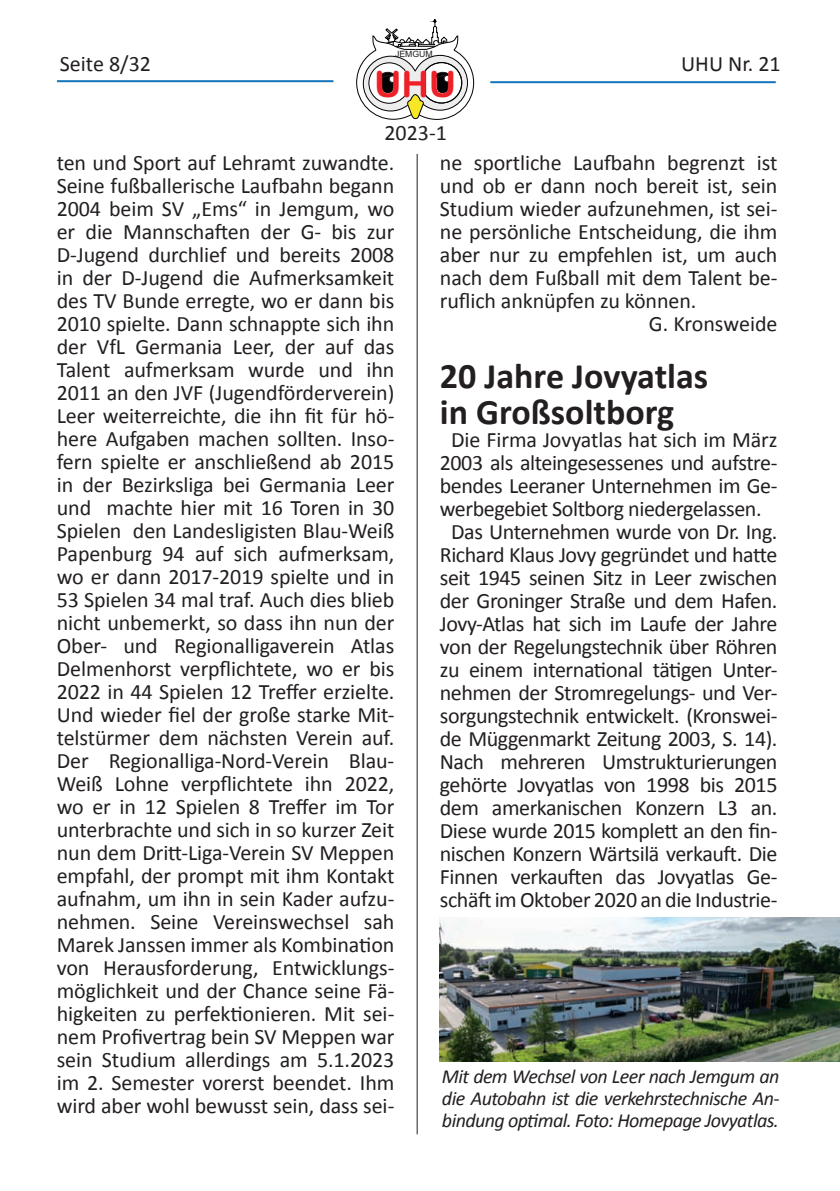
<style>
.page{position:relative;width:840px;height:1191px;background:#fff}
.page>*{position:absolute;margin:0;border:0;box-sizing:border-box;transform-origin:0 0}
.t1{font:36.2px "Arial Rounded MT Bold";color:#ee2028}
.t2{font:700 36px/36px "Calibri";color:#231f20}
.t3{font:22px/23px "Calibri";letter-spacing:-.02em;color:#231f20;text-align:justify}
.t4{font:22px "Calibri";color:#231f20}
.t5{font:italic 20px/22px "Calibri";letter-spacing:-.03em;color:#231f20;text-align:justify}
.t6{font:8.6px "Arial";color:#231f20}
</style>
<div class="page">
<hr style="left:416px;top:154px;width:1px;height:980px;background:#231f20">
<svg style="left:356px;top:19px;width:118px;height:101px"></svg>
<div style="left:444px;top:75px;width:6px;height:7px;background:#fff;border-radius:50%"></div>
<div style="left:444px;top:75px;width:6px;height:7px;border:1px solid #231f20;border-radius:50%"></div>
<hr style="left:57px;top:80px;width:276px;height:2px;background:#1473bb">
<hr style="left:490px;top:81px;width:285px;height:2px;background:#1473bb">
<img style="left:439px;top:917px;width:400px;height:144px">
<p class="t6" style="left:395px;top:48px;width:39px">JEMGUM</p>
<p class="t3" style="left:60px;top:52px;width:93px">Seite 8/32</p>
<p class="t3" style="left:680px;top:51px;width:101px">UHU Nr. 21</p>
<h1 class="t1" style="left:374px;top:60px;width:84px">UHU</h1>
<p class="t3" style="left:384px;top:120px;width:64px">2023-1</p>
<p class="t3" style="left:57px;top:151px;width:339px">ten und Sport auf Lehramt zuwandte.<br>Seine fußballerische Laufbahn begann 2004 beim SV „Ems“ in Jemgum, wo er die Mannschaften der G- bis zur D-Jugend durchlief und bereits 2008 in der D-Jugend die Aufmerksamkeit des TV Bunde erregte, wo er dann bis 2010 spielte. Dann schnappte sich ihn der VfL Germania Leer, der auf das Talent aufmerksam wurde und ihn 2011 an den JVF (Jugendförderverein)<br>Leer weiterreichte, die ihn fit für hö&shy;here Aufgaben machen sollten. Inso&shy;fern spielte er anschließend ab 2015 in der Bezirksliga bei Germania Leer und machte hier mit 16 Toren in 30<br>Spielen den Landesligisten Blau-Weiß Papenburg 94 auf sich aufmerksam, wo er dann 2017-2019 spielte und in 53 Spielen 34 mal traf. Auch dies blieb nicht unbemerkt, so dass ihn nun der Ober- und Regionalligaverein Atlas Delmenhorst verpflichtete, wo er bis 2022 in 44 Spielen 12 Treffer erzielte.<br>Und wieder fiel der große starke Mit&shy;telstürmer dem nächsten Verein auf.<br>Der Regionalliga-Nord-Verein Blau-Weiß Lohne verpflichtete ihn 2022, wo er in 12 Spielen 8 Treffer im Tor unterbrachte und sich in so kurzer Zeit nun dem Dritt-Liga-Verein SV Meppen empfahl, der prompt mit ihm Kontakt aufnahm, um ihn in sein Kader aufzu&shy;nehmen. Seine Vereinswechsel sah Marek Janssen immer als Kombination von Herausforderung, Entwicklungs&shy;möglichkeit und der Chance seine Fä&shy;higkeiten zu perfektionieren. Mit sei&shy;nem Profivertrag bein SV Meppen war sein Studium allerdings am 5.1.2023 im 2. Semester vorerst beendet. Ihm wird aber wohl bewusst sein, dass sei-</p>
<p class="t3" style="left:439px;top:150px;width:339px">ne sportliche Laufbahn begrenzt ist</p>
<p class="t3" style="left:439px;top:173px;width:339px">und ob er dann noch bereit ist, sein</p>
<p class="t3" style="left:439px;top:196px;width:339px">Studium wieder aufzunehmen, ist sei-</p>
<p class="t3" style="left:439px;top:219px;width:339px">ne persönliche Entscheidung, die ihm</p>
<p class="t3" style="left:439px;top:242px;width:339px">aber nur zu empfehlen ist, um auch</p>
<p class="t3" style="left:439px;top:265px;width:339px">nach dem Fußball mit dem Talent be-</p>
<p class="t3" style="left:439px;top:288px;width:258px">ruflich anknüpfen zu können.</p>
<p class="t4" style="left:648px;top:308px;width:130px">G. Kronsweide</p>
<h2 class="t2" style="left:439px;top:357px;width:270px">20 Jahre Jovyatlas in Großsoltborg</h2>
<p class="t3" style="left:451px;top:427px;width:327px">Die Firma Jovyatlas hat sich im März</p>
<p class="t3" style="left:439px;top:450px;width:339px">2003 als alteingesessenes und aufstre-</p>
<p class="t3" style="left:439px;top:473px;width:339px">bendes Leeraner Unternehmen im Ge-</p>
<p class="t3" style="left:439px;top:496px;width:323px">werbegebiet Soltborg niedergelassen.</p>
<p class="t3" style="left:451px;top:519px;width:327px">Das Unternehmen wurde von Dr. Ing.</p>
<p class="t3" style="left:439px;top:542px;width:339px">Richard Klaus Jovy gegründet und hatte</p>
<p class="t3" style="left:439px;top:565px;width:339px">seit 1945 seinen Sitz in Leer zwischen</p>
<p class="t3" style="left:439px;top:588px;width:339px">der Groninger Straße und dem Hafen.</p>
<p class="t3" style="left:439px;top:611px;width:339px">Jovy-Atlas hat sich im Laufe der Jahre</p>
<p class="t3" style="left:439px;top:634px;width:339px">von der Regelungstechnik über Röhren</p>
<p class="t3" style="left:439px;top:657px;width:339px">zu einem international tätigen Unter-</p>
<p class="t3" style="left:439px;top:680px;width:339px">nehmen der Stromregelungs- und Ver-</p>
<p class="t3" style="left:439px;top:703px;width:339px">sorgungstechnik entwickelt. (Kronswei-</p>
<p class="t3" style="left:439px;top:726px;width:339px">de Müggenmarkt Zeitung 2003, S. 14).</p>
<p class="t3" style="left:439px;top:749px;width:339px">Nach mehreren Umstrukturierungen</p>
<p class="t3" style="left:439px;top:772px;width:339px">gehörte Jovyatlas von 1998 bis 2015</p>
<p class="t3" style="left:439px;top:795px;width:339px">dem amerkanischen Konzern L3 an.</p>
<p class="t3" style="left:439px;top:818px;width:339px">Diese wurde 2015 komplett an den fin-</p>
<p class="t3" style="left:439px;top:841px;width:339px">nischen Konzern Wärtsilä verkauft. Die</p>
<p class="t3" style="left:439px;top:864px;width:339px">Finnen verkauften das Jovyatlas Ge-</p>
<p class="t3" style="left:439px;top:887px;width:339px">schäft im Oktober 2020 an die Industrie-</p>
<p class="t5" style="left:441px;top:1065px;width:339px">Mit dem Wechsel von Leer nach Jemgum an die Autobahn ist die verkehrstechnische An&shy;bindung optimal. Foto: Homepage Jovyatlas.</p>
</div>
